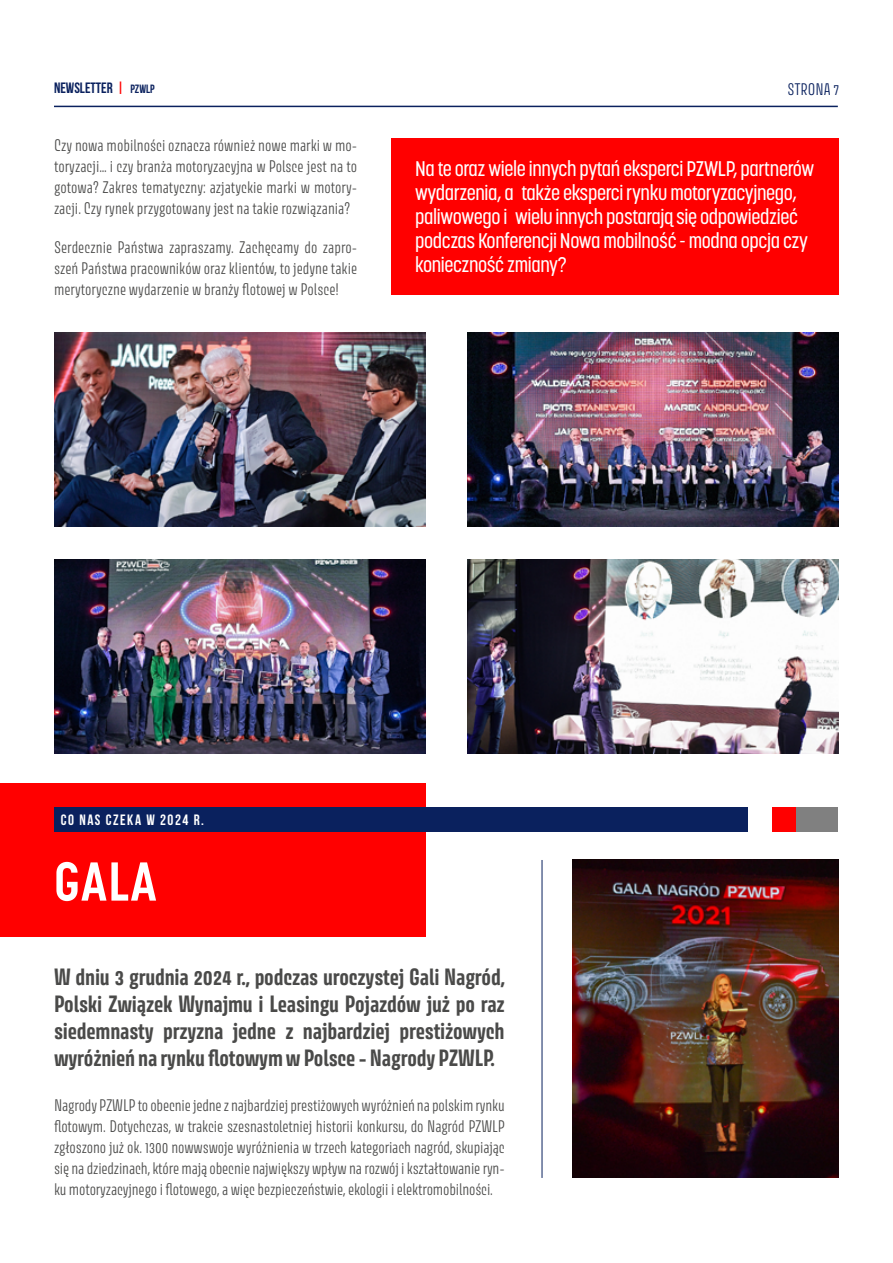
<style>
.page{position:relative;width:893px;height:1263px;background:#fff}
.page>*{position:absolute;margin:0;border:0;box-sizing:border-box;transform-origin:0 0}
.t1{font:700 54.15px "Korolev Condensed";color:#fff}
.t2{font:700 34.65px "Korolev Condensed";color:#fff}
.t3{font:500 21px/24px "Korolev Condensed";letter-spacing:-.02em;color:#fff}
.t4{font:700 21px/27px "Avory I Latn";letter-spacing:-.01em;color:#4a4a49;text-align:justify}
.t5{font:300 15px/21px "Avory I Latn";color:#4a4a49;text-align:justify}
.t6{font:700 15px "Bebas Neue";letter-spacing:.1em;color:#fff}
.t7{font:700 15px "Bebas Neue";color:#0a215e}
.t8{font:300 15px "Avory I Latn";color:#0a215e}
.s1{color:#f00}
.s2{font-size:12px}
</style>
<div class="page">
<div style="left:391px;top:138px;width:448px;height:156px;background:#f00"></div>
<hr style="left:542px;top:860px;width:1px;height:318px;background:#0a215e">
<img style="left:468px;top:559px;width:371px;height:194px">
<img style="left:468px;top:332px;width:371px;height:194px">
<img style="left:54px;top:332px;width:371px;height:194px">
<img style="left:54px;top:559px;width:371px;height:194px">
<img style="left:573px;top:860px;width:266px;height:318px">
<div style="left:0;top:783px;width:425px;height:154px;background:#f00"></div>
<div style="left:54px;top:807px;width:694px;height:25px;background:#0a215e"></div>
<div style="left:772px;top:807px;width:25px;height:25px;background:#f00"></div>
<div style="left:796px;top:807px;width:42px;height:25px;background:#808080"></div>
<hr style="left:54px;top:106px;width:784px;height:1px;background:#0a215e">
<p class="t7" style="left:54px;top:80px;width:102px">NEWSLETTER <span class="s1">|</span> <span class="s2">PZWLP</span></p>
<p class="t8" style="left:788px;top:80px;width:53px">STRONA 7</p>
<p class="t5" style="left:54px;top:135px;width:305px">Czy nowa mobilności oznacza również nowe marki w mo&shy;toryzacji… i czy branża motoryzacyjna w Polsce jest na to gotowa? Zakres tematyczny: azjatyckie marki w motory&shy;zacji. Czy rynek przygotowany jest na takie rozwiązania?</p>
<p class="t5" style="left:54px;top:236px;width:305px">Serdecznie Państwa zapraszamy. Zachęcamy do zapro&shy;szeń Państwa pracowników oraz klientów, to jedyne takie merytoryczne wydarzenie w branży flotowej w Polsce!</p>
<p class="t3" style="left:415px;top:157px;width:400px">Na te oraz wiele innych pytań eksperci PZWLP, partnerów wydarzenia, a także eksperci rynku motoryzacyjnego, paliwowego i wielu innych postarają się odpowiedzieć podczas Konferencji Nowa mobilność - modna opcja czy konieczność zmiany?</p>
<p class="t6" style="left:61px;top:812px;width:145px">CO NAS CZEKA W 2024 R.</p>
<h1 class="t1" style="left:54px;top:850px;width:104px">GALA</h1>
<h2 class="t2" style="left:62px;top:886px;width:67px">GALA</h2>
<h3 class="t4" style="left:54px;top:963px;width:452px">W dniu 3 grudnia 2024 r., podczas uroczystej Gali Nagród, Polski Związek Wynajmu i Leasingu Pojazdów już po raz siedemnasty przyzna jedne z najbardziej prestiżowych wyróżnień na rynku flotowym w Polsce - Nagrody PZWLP.</h3>
<p class="t5" style="left:54px;top:1095px;width:452px">Nagrody PZWLP to obecnie jedne z najbardziej prestiżowych wyróżnień na polskim rynku flotowym. Dotychczas, w trakcie szesnastoletniej historii konkursu, do Nagród PZWLP zgłoszono już ok. 1300 nowwswoje wyróżnienia w trzech kategoriach nagród, skupiając się na dziedzinach, które mają obecnie największy wpływ na rozwój i kształtowanie ryn&shy;ku motoryzacyjnego i flotowego, a więc bezpieczeństwie, ekologii i elektromobilności.</p>
</div>
